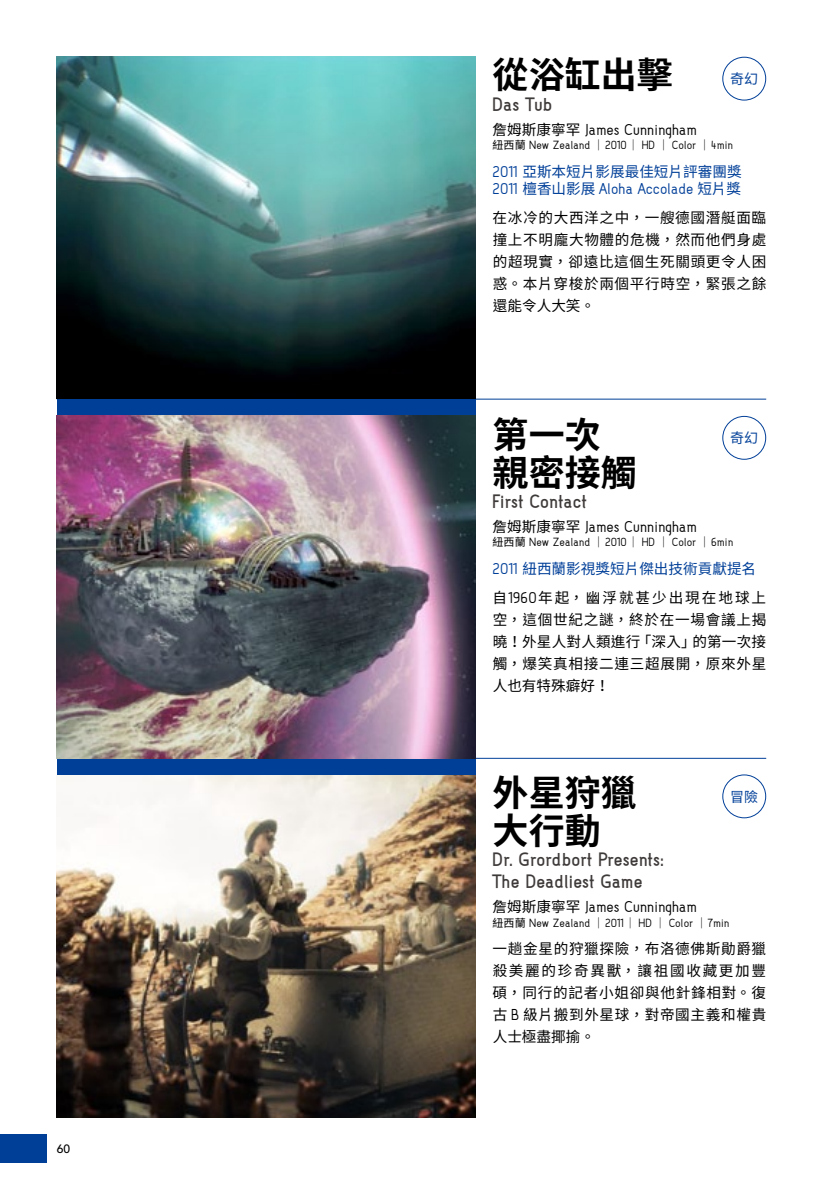
<style>
.page{position:relative;width:840px;height:1191px;background:#fff}
.page>*{position:absolute;margin:0;border:0;box-sizing:border-box;transform-origin:0 0}
.t1{font:700 36px/38px "Noto Sans CJ Ktc";color:#000}
.t2{font:700 24.4px/21.6px "Acid";color:#3e3a39}
.t3{font:500 19.8px "Acid";letter-spacing:-.015em;color:#000}
.t4{font:500 19.8px "Acid";color:#003f98}
.t5{font:500 14.8px "Acid";color:#000}
.t6{font:14.6px/22px "Noto Sans CJ Ktc";letter-spacing:.045em;color:#000;text-align:justify}
.t7{font:14.6px/28.8px "Noto Sans CJ Ktc";color:#003f98}
.t8{font:14px "Noto Sans CJ Ktc";color:#003f98}
.t9{font:500 12px "Avenir LT Std";color:#000}
.s1{font-family:"Noto Sans CJ Ktc";font-weight:400;font-size:14.6px}
.s2{font-family:"Noto Sans CJ Ktc";font-weight:400;font-size:11px}
.s3{font-family:"Acid";font-weight:500;font-size:19.8px}
.s4{color:#000}
.s5{font-family:"Acid";font-weight:500;font-size:19.8px;color:#000}
</style>
<div class="page">
<div style="left:0;top:1134px;width:46px;height:29px;background:#003f98"></div>
<div style="left:57px;top:399px;width:418px;height:17px;background:#003f98"></div>
<hr style="left:57px;top:399px;width:708px;height:1px;background:#003f98">
<div style="left:57px;top:758px;width:418px;height:17px;background:#003f98"></div>
<hr style="left:57px;top:758px;width:708px;height:1px;background:#003f98">
<div style="left:721px;top:774px;width:44px;height:44px;border:1px solid #003f98;border-radius:50%"></div>
<div style="left:721px;top:57px;width:44px;height:44px;border:1px solid #003f98;border-radius:50%"></div>
<div style="left:721px;top:416px;width:44px;height:44px;border:1px solid #003f98;border-radius:50%"></div>
<img style="left:57px;top:57px;width:418px;height:342px">
<img style="left:57px;top:416px;width:418px;height:342px">
<img style="left:57px;top:775px;width:418px;height:342px">
<p class="t9" style="left:57px;top:1141px;width:15px">60</p>
<h1 class="t1" style="left:492px;top:57px;width:181px">從浴缸出擊</h1>
<h2 class="t2" style="left:492px;top:94px;width:62px">Das Tub</h2>
<h3 class="t3" style="left:492px;top:122px;width:206px"><span class="s1">詹姆斯康寧罕</span> James Cunningham</h3>
<p class="t5" style="left:492px;top:140px;width:242px"><span class="s2">紐西蘭</span> New Zealand <span class="s2">│</span>2010<span class="s2">│</span> HD <span class="s2">│</span> Color <span class="s2">│</span>4min</p>
<p class="t7" style="left:492px;top:157px;width:250px"><span class="s3">2011</span> 亞斯本短片影展最佳短片評審團獎</p>
<h3 class="t4" style="left:492px;top:182px;width:250px">2011 <span class="s1">檀香山影展</span> Aloha Accolade <span class="s1">短片獎</span></h3>
<p class="t6" style="left:492px;top:207px;width:275px">在冰冷的大西洋之中，一艘德國潛艇面臨撞上不明龐大物體的危機，然而他們身處的超現實，卻遠比這個生死關頭更令人困惑。本片穿梭於兩個平行時空，緊張之餘還能令人大笑。</p>
<p class="t8" style="left:729px;top:71px;width:29px">奇幻</p>
<h1 class="t1" style="left:492px;top:416px;width:145px">第一次親密接觸</h1>
<h2 class="t2" style="left:492px;top:491px;width:96px">First Contact</h2>
<h3 class="t3" style="left:492px;top:519px;width:206px"><span class="s1">詹姆斯康寧罕</span> James Cunningham</h3>
<p class="t5" style="left:492px;top:537px;width:242px"><span class="s2">紐西蘭</span> New Zealand <span class="s2">│</span>2010<span class="s2">│</span> HD <span class="s2">│</span> Color <span class="s2">│</span>6min</p>
<p class="t7" style="left:492px;top:554px;width:275px"><span class="s3">2011</span> 紐西蘭影視獎短片傑出技術貢獻提名<span class="s4">自</span><span class="s5">1960</span><span class="s4">年起，幽浮就甚少出現在地球上</span></p>
<p class="t6" style="left:492px;top:609px;width:275px">空，這個世紀之謎，終於在一場會議上揭曉！外星人對人類進行「深入」的第一次接觸，爆笑真相接二連三超展開，原來外星人也有特殊癖好！</p>
<p class="t8" style="left:729px;top:430px;width:29px">奇幻</p>
<h1 class="t1" style="left:492px;top:774px;width:145px">外星狩獵大行動</h1>
<h2 class="t2" style="left:492px;top:850px;width:173px">Dr. Grordbort Presents:<br>The Deadliest Game</h2>
<h3 class="t3" style="left:492px;top:899px;width:206px"><span class="s1">詹姆斯康寧罕</span> James Cunningham</h3>
<p class="t5" style="left:492px;top:917px;width:238px"><span class="s2">紐西蘭</span> New Zealand <span class="s2">│</span>2011<span class="s2">│</span> HD <span class="s2">│</span> Color <span class="s2">│</span>7min</p>
<p class="t6" style="left:492px;top:938px;width:275px">一趟金星的狩獵探險，布洛德佛斯勛爵獵殺美麗的珍奇異獸，讓祖國收藏更加豐碩，同行的記者小姐卻與他針鋒相對。復古 <span class="s3">B</span> 級片搬到外星球，對帝國主義和權貴人士極盡揶揄。</p>
<p class="t8" style="left:729px;top:788px;width:29px">冒險</p>
</div>
